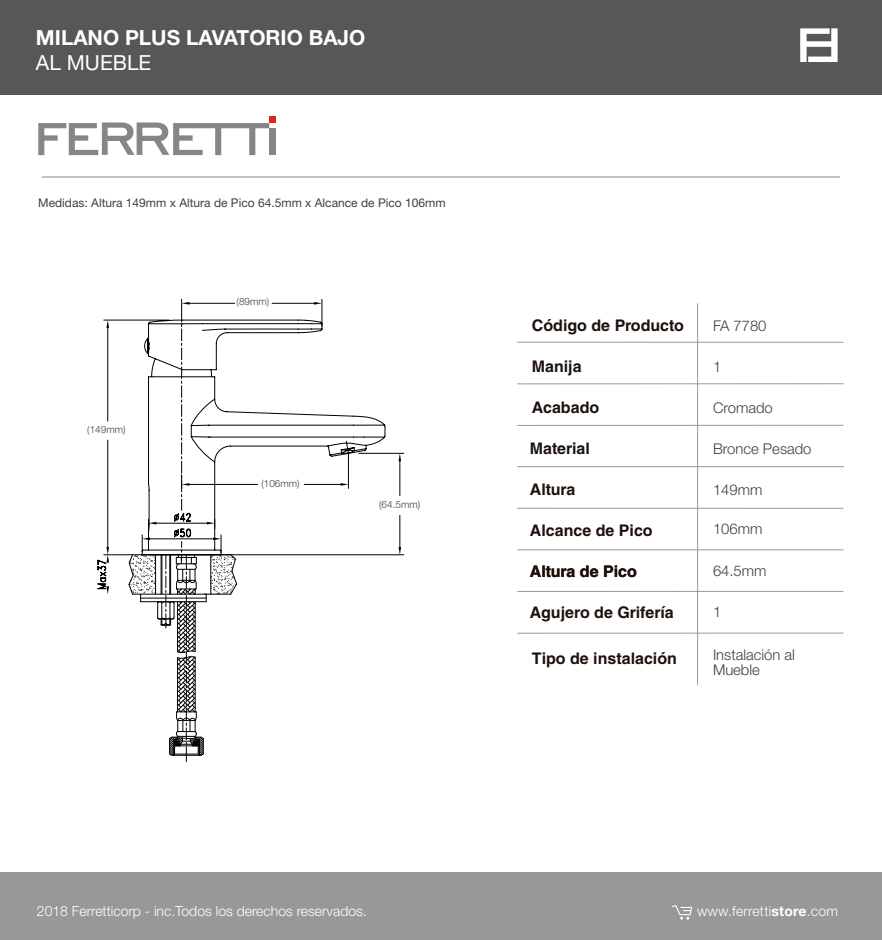
<style>
.page{position:relative;width:882px;height:940px;background:#fff}
.page>*{position:absolute;margin:0;border:0;box-sizing:border-box;transform-origin:0 0}
.t1{font:700 20.8px "Helvetica Neue LT Std";color:#fff}
.t2{font:20.8px "Helvetica Neue LT Std";color:#fff}
.t3{font:700 16px "Helvetica LT Std";color:#1d110c}
.t4{font:300 14.8px/15.2px "Helvetica Neue LT Std";color:#3e4040}
.t5{font:300 14px "Helvetica Neue LT Std";color:#fff}
.t6{font:12px "Helvetica Neue LT Std";color:#3e4040}
.t7{font:300 10px "Helvetica Neue LT Std";color:#3e4040}
.s1{font-weight:700}
</style>
<div class="page">
<div style="left:0;top:0;width:881px;height:95px;background:#585656"></div>
<svg style="left:800px;top:28px;width:37px;height:34px"></svg>
<div style="left:269px;top:128px;width:6px;height:27px;background:#868686"></div>
<svg style="left:38px;top:122px;width:231px;height:33px"></svg>
<div style="left:269px;top:116px;width:6px;height:7px;background:#e2231a"></div>
<div style="left:0;top:872px;width:881px;height:68px;background:#989898"></div>
<svg style="left:671px;top:905px;width:21px;height:15px"></svg>
<hr style="left:42px;top:176px;width:797px;height:2px;background:#9a9a9b">
<hr style="left:517px;top:342px;width:326px;height:1px;background:#9a9a9b">
<svg style="left:517px;top:424px;width:327px;height:2px"></svg>
<hr style="left:517px;top:466px;width:326px;height:1px;background:#9a9a9b">
<hr style="left:517px;top:508px;width:326px;height:1px;background:#9a9a9b">
<hr style="left:517px;top:549px;width:326px;height:1px;background:#9a9a9b">
<hr style="left:697px;top:303px;width:1px;height:382px;background:#9a9a9b">
<hr style="left:517px;top:591px;width:326px;height:1px;background:#9a9a9b">
<svg style="left:517px;top:383px;width:327px;height:2px"></svg>
<hr style="left:517px;top:633px;width:326px;height:1px;background:#9a9a9b">
<svg style="left:97px;top:320px;width:288px;height:269px"></svg>
<svg style="left:106px;top:320px;width:3px;height:8px"></svg>
<svg style="left:106px;top:547px;width:3px;height:16px"></svg>
<svg style="left:129px;top:299px;width:219px;height:463px"></svg>
<hr style="left:211px;top:555px;width:192px;height:1px;background:#000">
<hr style="left:359px;top:453px;width:44px;height:1px;background:#000">
<hr style="left:399px;top:515px;width:1px;height:32px;background:#000">
<hr style="left:399px;top:461px;width:1px;height:35px;background:#000">
<svg style="left:398px;top:547px;width:3px;height:8px"></svg>
<svg style="left:398px;top:453px;width:3px;height:8px"></svg>
<h1 class="t1" style="left:36px;top:25px;width:331px">MILANO PLUS LAVATORIO BAJO</h1>
<h1 class="t2" style="left:36px;top:50px;width:117px">AL MUEBLE</h1>
<p class="t6" style="left:38px;top:196px;width:409px">Medidas: Altura 149mm x Altura de Pico 64.5mm x Alcance de Pico 106mm</p>
<p class="t7" style="left:87px;top:424px;width:40px">(149mm)</p>
<p class="t7" style="left:236px;top:295px;width:34px">(89mm)</p>
<p class="t7" style="left:261px;top:478px;width:40px">(106mm)</p>
<p class="t7" style="left:379px;top:499px;width:42px">(64.5mm)</p>
<p class="t3" style="left:531px;top:316px;width:153px">Código de Producto</p>
<p class="t4" style="left:712px;top:318px;width:55px">FA 7780</p>
<p class="t3" style="left:531px;top:357px;width:51px">Manija</p>
<p class="t4" style="left:712px;top:359px;width:10px">1</p>
<p class="t3" style="left:531px;top:398px;width:69px">Acabado</p>
<p class="t4" style="left:712px;top:400px;width:61px">Cromado</p>
<p class="t3" style="left:529px;top:439px;width:61px">Material</p>
<p class="t4" style="left:712px;top:441px;width:100px">Bronce Pesado</p>
<p class="t3" style="left:529px;top:480px;width:47px">Altura</p>
<p class="t4" style="left:712px;top:482px;width:51px">149mm</p>
<p class="t3" style="left:529px;top:521px;width:124px">Alcance de Pico</p>
<p class="t4" style="left:712px;top:521px;width:51px">106mm</p>
<p class="t3" style="left:529px;top:562px;width:108px">Altura de Pico</p>
<p class="t4" style="left:712px;top:562px;width:55px">64.5mm</p>
<p class="t3" style="left:529px;top:603px;width:145px">Agujero de Grifería</p>
<p class="t4" style="left:712px;top:603px;width:10px">1</p>
<p class="t3" style="left:531px;top:649px;width:146px">Tipo de instalación</p>
<p class="t4" style="left:712px;top:647px;width:83px">Instalación al<br>Mueble</p>
<p class="t5" style="left:37px;top:903px;width:331px">2018 Ferretticorp - inc.Todos los derechos reservados.</p>
<p class="t5" style="left:696px;top:903px;width:142px">www.ferretti<span class="s1">store</span>.com</p>
</div>
